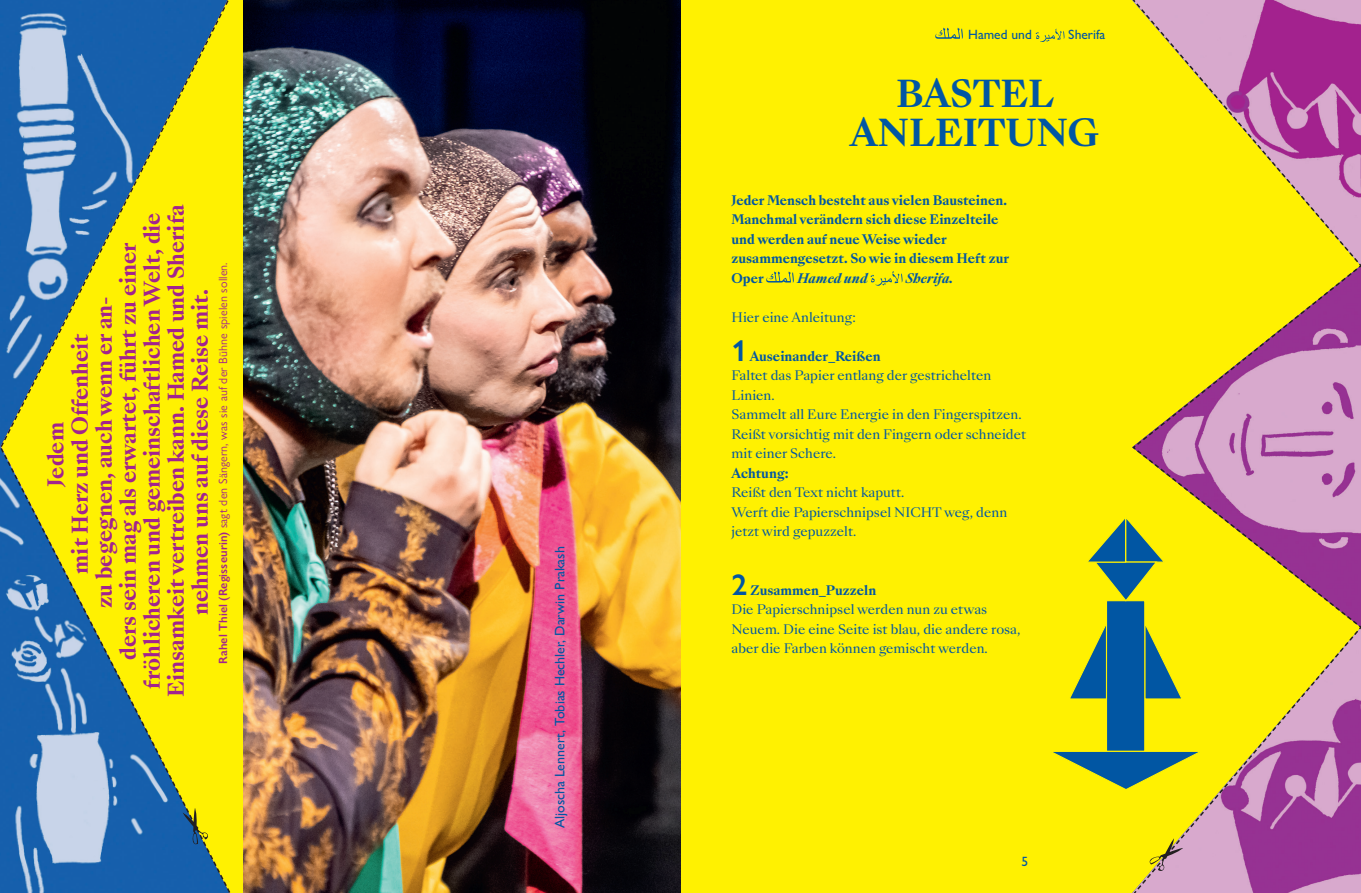
<style>
.page{position:relative;width:1361px;height:893px;background:#fff101}
.page>*{position:absolute;margin:0;border:0;box-sizing:border-box;transform-origin:0 0}
.t1{font:700 36px/39px "Sang Bleu Kingdom";color:#0156a3;text-align:center}
.t2{font:600 30px "Gill Sans Nova";color:#0156a3}
.t3{font:700 21px/24px "Sang Bleu Kingdom";color:#a2238e;text-align:center}
.t4{font:500 13.8px "Gill Sans Nova";color:#0156a3}
.t5{font:500 13.5px "Gill Sans Nova";color:#0156a3}
.t6{font:12.75px/19.5px "Sang Bleu Kingdom";color:#0156a3}
.t7{font:700 12.75px/19.5px "Sang Bleu Kingdom";color:#0156a3}
.t8{font:italic 700 12.75px "Sang Bleu Kingdom";color:#0156a3}
.t9{font:12px "Gill Sans Nova";letter-spacing:.01em;color:#a2238e}
.s1{font-weight:600}
</style>
<div class="page">
<svg style="left:935px;top:28px;width:28px;height:11px"></svg>
<svg style="left:1035px;top:29px;width:29px;height:13px"></svg>
<img style="left:244px;top:0;width:436px;height:893px">
<svg style="left:0;top:447px;width:231px;height:446px"></svg>
<img style="left:0;top:0;width:227px;height:447px">
<svg style="left:183px;top:808px;width:25px;height:37px"></svg>
<svg style="left:766px;top:271px;width:28px;height:12px"></svg>
<svg style="left:870px;top:271px;width:32px;height:15px"></svg>
<svg style="left:1132px;top:0;width:229px;height:893px"></svg>
<div style="left:1106px;top:600px;width:39px;height:152px;background:#0156a3;border:1px solid #fff101"></div>
<svg style="left:1053px;top:750px;width:152px;height:41px"></svg>
<svg style="left:1070px;top:267px;width:290px;height:433px"></svg>
<svg style="left:1148px;top:838px;width:35px;height:33px"></svg>
<h3 class="t3" style="left:45px;top:697px;width:494px;rotate:-90deg">Jedem<br>mit Herz und Offenheit<br>zu begegnen, auch wenn er an-<br>ders sein mag als erwartet, führt zu einer fröhlicheren und gemeinschaftlichen Welt, die<br>Einsamkeit vertreiben kann. Hamed und Sherifa nehmen uns auf diese Reise mit.</h3>
<p class="t9" style="left:216px;top:664px;width:403px;rotate:-90deg"><span class="s1">Rahel Thiel (Regisseurin)</span> sagt den Sängern, was sie auf der Bühne spielen sollen.</p>
<p class="t4" style="left:551px;top:828px;width:283px;rotate:-90deg">Aljoscha Lennert, Tobias Hechler, Darwin Prakash</p>
<p class="t5" style="left:968px;top:26px;width:65px">Hamed und</p>
<p class="t5" style="left:1068px;top:26px;width:39px">Sherifa</p>
<h1 class="t1" style="left:850px;top:76px;width:250px">BASTEL<br>ANLEITUNG</h1>
<p class="t7" style="left:731px;top:191px;width:279px">Jeder Mensch besteht aus vielen Bausteinen.<br>Manchmal verändern sich diese Einzelteile und werden auf neue Weise wieder zusammengesetzt. So wie in diesem Heft zur Oper</p>
<p class="t8" style="left:797px;top:269px;width:72px">Hamed und</p>
<p class="t8" style="left:905px;top:269px;width:49px">Sherifa.</p>
<p class="t6" style="left:731px;top:308px;width:126px">Hier eine Anleitung:</p>
<h2 class="t2" style="left:731px;top:332px;width:17px">1</h2>
<p class="t7" style="left:749px;top:347px;width:133px">Auseinander_Reißen</p>
<p class="t6" style="left:731px;top:366px;width:296px">Faltet das Papier entlang der gestrichelten Linien.<br>Sammelt all Eure Energie in den Fingerspitzen.<br>Reißt vorsichtig mit den Fingern oder schneidet mit einer Schere.</p>
<p class="t7" style="left:731px;top:464px;width:59px">Achtung:</p>
<p class="t6" style="left:731px;top:483px;width:277px">Reißt den Text nicht kaputt.<br>Werft die Papierschnipsel NICHT weg, denn jetzt wird gepuzzelt.</p>
<h2 class="t2" style="left:731px;top:566px;width:17px">2</h2>
<p class="t7" style="left:750px;top:581px;width:127px">Zusammen_Puzzeln</p>
<p class="t6" style="left:731px;top:600px;width:290px">Die Papierschnipsel werden nun zu etwas<br>Neuem. Die eine Seite ist blau, die andere rosa, aber die Farben können gemischt werden.</p>
<p class="t5" style="left:1021px;top:853px;width:8px">5</p>
</div>
